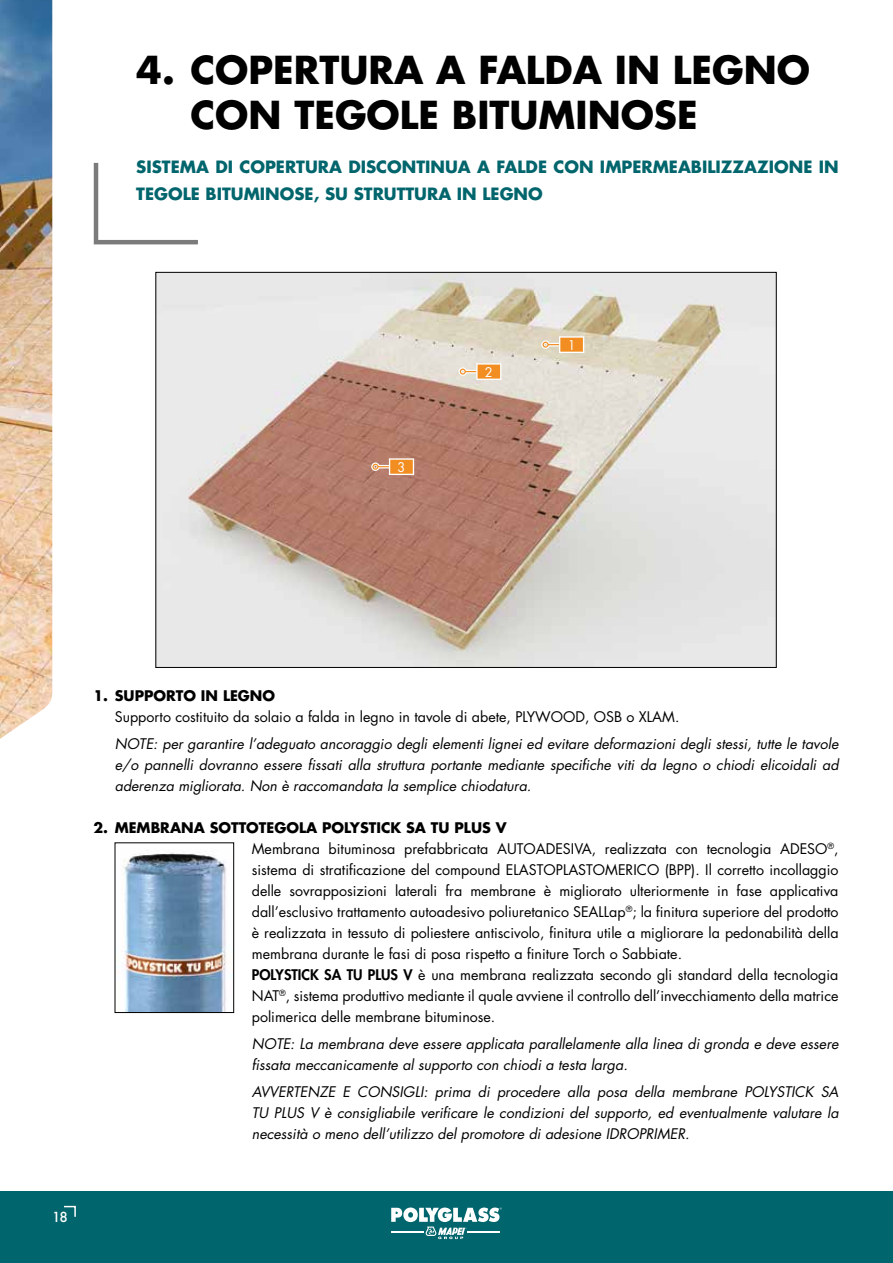
<style>
.page{position:relative;width:893px;height:1263px;background:#fff}
.page>*{position:absolute;margin:0;border:0;box-sizing:border-box;transform-origin:0 0}
.t1{font:700 37.5px/45px "Futura";color:#000}
.t2{font:700 16.5px/27px "Futura";color:#00656c}
.t3{font:14.25px/21px "Futura Std";color:#000}
.t4{font:italic 14.25px/21px "Futura Std";color:#000;text-align:justify}
.t5{font:700 14.25px "Futura Std";color:#000}
.t6{font:500 13.5px "Futura";color:#fff}
.t7{font:13.05px "Futura Std";color:#fff}
.s1{font-weight:700}
.s2{font-weight:800}
</style>
<div class="page">
<div style="left:0;top:1191px;width:893px;height:72px;background:#00656c"></div>
<img style="left:0;top:0;width:52px;height:739px">
<svg style="left:64px;top:1205px;width:12px;height:12px"></svg>
<svg style="left:391px;top:1207px;width:111px;height:32px"></svg>
<img style="left:158px;top:274px;width:616px;height:392px">
<svg style="left:541px;top:336px;width:43px;height:17px"></svg>
<svg style="left:459px;top:363px;width:42px;height:17px"></svg>
<svg style="left:371px;top:458px;width:43px;height:17px"></svg>
<img style="left:122px;top:850px;width:110px;height:161px">
<div style="left:115px;top:843px;width:119px;height:170px;border:1px solid #000"></div>
<svg style="left:93px;top:162px;width:105px;height:83px"></svg>
<h1 class="t1" style="left:191px;top:47px;width:621px;text-indent:-54px">4. COPERTURA A FALDA IN LEGNO<br>CON TEGOLE BITUMINOSE</h1>
<p class="t2" style="left:136px;top:153px;width:704px">SISTEMA DI COPERTURA DISCONTINUA A FALDE CON IMPERMEABILIZZAZIONE IN<br>TEGOLE BITUMINOSE, SU STRUTTURA IN LEGNO</p>
<p class="t7" style="left:398px;top:459px;width:9px">3</p>
<p class="t7" style="left:485px;top:364px;width:9px">2</p>
<p class="t7" style="left:568px;top:337px;width:9px">1</p>
<p class="t5" style="left:94px;top:686px;width:183px">1. SUPPORTO IN LEGNO</p>
<p class="t3" style="left:115px;top:706px;width:566px">Supporto costituito da solaio a falda in legno in tavole di abete, PLYWOOD, OSB o XLAM.</p>
<p class="t4" style="left:115px;top:733px;width:725px">NOTE: per garantire l’adeguato ancoraggio degli elementi lignei ed evitare deformazioni degli stessi, tutte le tavole e/o pannelli dovranno essere fissati alla struttura portante mediante specifiche viti da legno o chiodi elicoidali ad aderenza migliorata. Non è raccomandata la semplice chiodatura.</p>
<p class="t3" style="left:252px;top:817px;width:588px;text-indent:-158px"><span class="s1">2. MEMBRANA SOTTOTEGOLA POLYSTICK SA TU PLUS V<br></span>Membrana bituminosa prefabbricata AUTOADESIVA, realizzata con tecnologia ADESO<sup>®</sup>, sistema di stratificazione del compound ELASTOPLASTOMERICO (BPP). Il corretto incollaggio delle sovrapposizioni laterali fra membrane è migliorato ulteriormente in fase applicativa dall’esclusivo trattamento autoadesivo poliuretanico SEALLap<sup>®</sup>; la finitura superiore del prodotto è realizzata in tessuto di poliestere antiscivolo, finitura utile a migliorare la pedonabilità della membrana durante le fasi di posa rispetto a finiture Torch o Sabbiate.<br><span class="s2">POLYSTICK SA TU PLUS V</span> è una membrana realizzata secondo gli standard della tecnologia NAT<sup>®</sup>, sistema produttivo mediante il quale avviene il controllo dell’invecchiamento della matrice polimerica delle membrane bituminose.</p>
<p class="t4" style="left:252px;top:1033px;width:588px">NOTE: La membrana deve essere applicata parallelamente alla linea di gronda e deve essere fissata meccanicamente al supporto con chiodi a testa larga.</p>
<p class="t4" style="left:252px;top:1081px;width:588px">AVVERTENZE E CONSIGLI: prima di procedere alla posa della membrane POLYSTICK SA TU PLUS V è consigliabile verificare le condizioni del supporto, ed eventualmente valutare la necessità o meno dell’utilizzo del promotore di adesione IDROPRIMER.</p>
<p class="t6" style="left:52px;top:1208px;width:17px">18</p>
</div>
